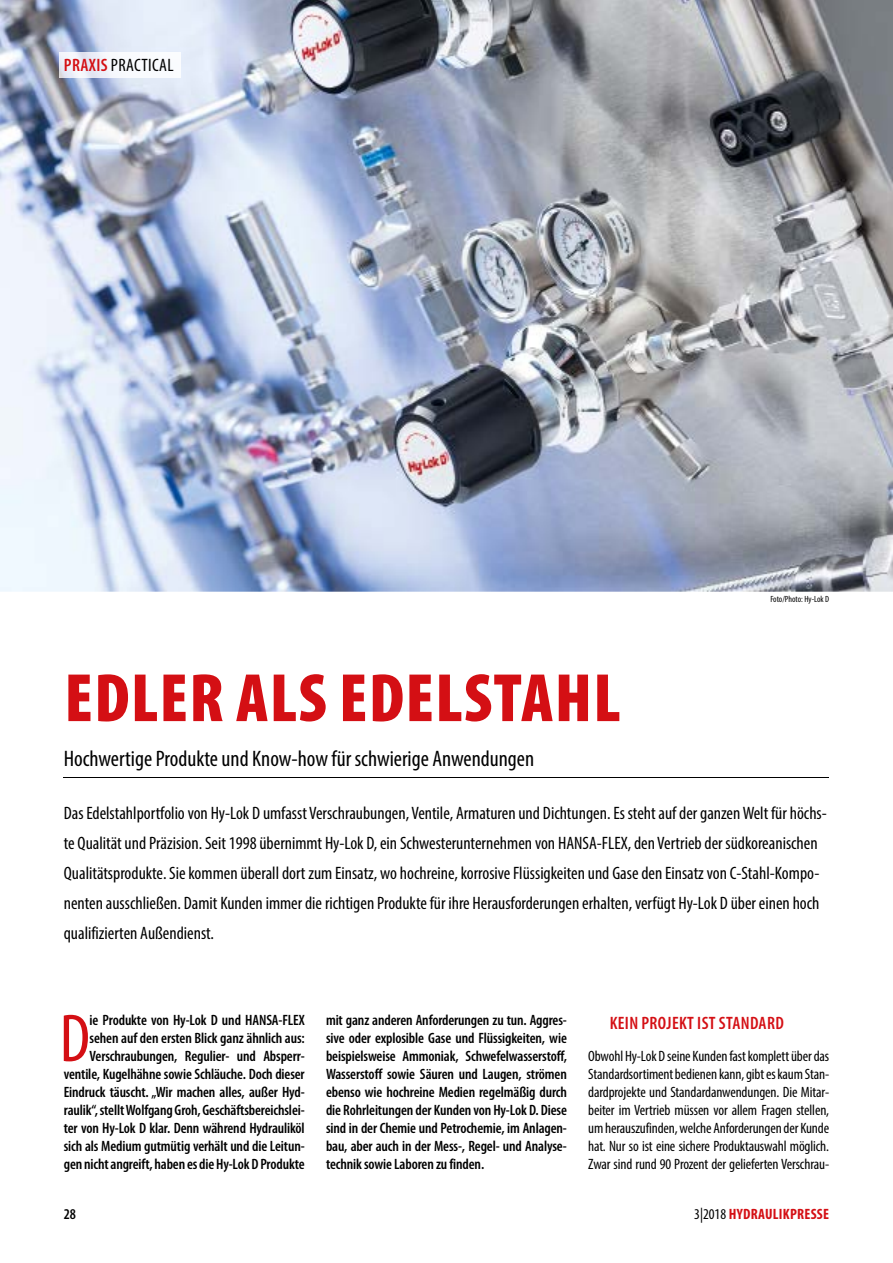
<style>
.page{position:relative;width:893px;height:1263px;background:#fff}
.page>*{position:absolute;margin:0;border:0;box-sizing:border-box;transform-origin:0 0}
.t1{font:900 condensed 69px "Myriad Pro";letter-spacing:.02em;color:#d40f14}
.t2{font:condensed 68.4px "Myriad Pro";color:#d40f14}
.t3{font:condensed 22.5px "Myriad Pro";color:#000}
.t4{font:condensed 18px/30px "Myriad Pro";color:#000}
.t5{font:600 condensed 18px "Myriad Pro";letter-spacing:.02em;color:#d40f14}
.t6{font:condensed 18px "Myriad Pro";letter-spacing:.02em;color:#000}
.t7{font:600 condensed 15px/18px "Myriad Pro";letter-spacing:-.01em;color:#000;text-align:right}
.t8{font:condensed 15px/18px "Myriad Pro";letter-spacing:-.01em;color:#000;text-align:justify}
.t9{font:700 condensed 15px "Myriad Pro";letter-spacing:.02em;color:#d40f14}
.t10{font:condensed 9px "Myriad Pro";color:#000}
.s1{font-weight:600;color:#d40f14}
.s2{font-weight:400;color:#000}
</style>
<div class="page">
<img style="left:0;top:0;width:893px;height:592px">
<hr style="left:64px;top:777px;width:765px;height:1px;background:#000">
<img style="left:60px;top:52px;width:120px;height:26px">
<p class="t6" style="left:64px;top:54px;width:111px"><span class="s1">PRAXIS</span> PRACTICAL</p>
<p class="t10" style="left:770px;top:593px;width:60px">Foto/Photo: Hy-Lok D</p>
<h1 class="t1" style="left:64px;top:654px;width:558px">EDLER ALS EDELSTAHL</h1>
<h3 class="t3" style="left:64px;top:745px;width:472px">Hochwertige Produkte und Know-how für schwierige Anwendungen</h3>
<p class="t4" style="left:64px;top:797px;width:765px">Das Edelstahlportfolio von Hy-Lok D umfasst Verschraubungen, Ventile, Armaturen und Dichtungen. Es steht auf der ganzen Welt für höchs&shy;te Qualität und Präzision. Seit 1998 übernimmt Hy-Lok D, ein Schwesterunternehmen von HANSA-FLEX, den Vertrieb der süd koreanischen Qualitätsprodukte. Sie kommen überall dort zum Einsatz, wo hochreine, korrosive Flüssigkeiten und Gase den Einsatz von C-Stahl-Kompo&shy;nenten ausschließen. Damit Kunden immer die richtigen Produkte für ihre Herausforderungen erhalten, verfügt Hy-Lok D über einen hoch qualifizierten Außendienst.</p>
<p class="t7" style="left:64px;top:1011px;width:242px">ie Produkte von Hy-Lok D und HANSA-FLEX sehen auf den ersten Blick ganz ähnlich aus:<br>Verschraubungen, Regulier- und Absperr&shy;ventile, Kugelhähne sowie Schläuche. Doch dieser Eindruck täuscht. „Wir machen alles, außer Hyd&shy;raulik“, stellt Wolfgang Groh, Geschäftsbereichslei&shy;ter von Hy-Lok D klar. Denn während Hydrauliköl sich als Medium gutmütig verhält und die Leitun&shy;gen nicht angreift, haben es die Hy-Lok D Produkte</p>
<h2 class="t2" style="left:60px;top:997px;width:32px">D</h2>
<p class="t7" style="left:326px;top:1011px;width:242px;text-align:justify">mit ganz anderen Anforderungen zu tun. Aggres&shy;sive oder explosible Gase und Flüssigkeiten, wie beispielsweise Ammoniak, Schwefelwasserstoff, Wasserstoff sowie Säuren und Laugen, strömen ebenso wie hochreine Medien regelmäßig durch die Rohrleitungen der Kunden von Hy-Lok D. Diese sind in der Chemie und Petrochemie, im Anlagen&shy;bau, aber auch in der Mess-, Regel- und Analyse&shy;technik sowie Laboren zu finden.</p>
<p class="t5" style="left:610px;top:1012px;width:176px">KEIN PROJEKT IST STANDARD</p>
<p class="t8" style="left:588px;top:1047px;width:242px">Obwohl Hy-Lok D seine Kunden fast komplett über das Standardsortiment bedienen kann, gibt es kaum Stan&shy;dardprojekte und Standardanwendungen. Die Mitar&shy;beiter im Vertrieb müssen vor allem Fragen stellen, um herauszufinden, welche Anforderungen der Kunde hat. Nur so ist eine sichere Produktauswahl möglich.<br>Zwar sind rund 90 Prozent der gelieferten Verschrau-</p>
<p class="t7" style="left:64px;top:1205px;width:14px">28</p>
<p class="t9" style="left:694px;top:1204px;width:136px"><span class="s2">3|2018</span> HYDRAULIKPRESSE</p>
</div>
